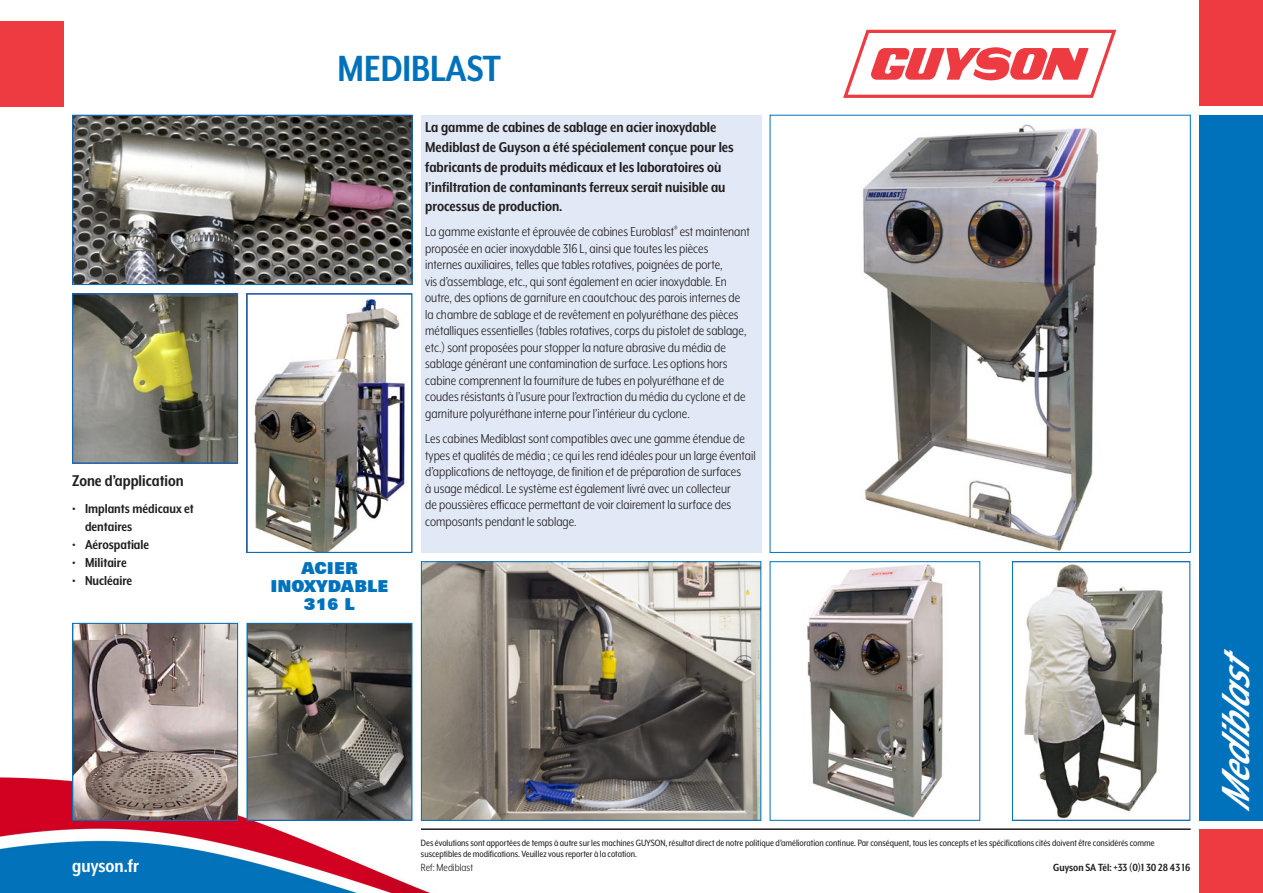
<style>
.page{position:relative;width:1263px;height:893px;background:#fff}
.page>*{position:absolute;margin:0;border:0;box-sizing:border-box;transform-origin:0 0}
.t1{font:italic 700 45px "Mr Eaves XL Mod Nar OT";color:#fff}
.t2{font:700 42px "Mr Eaves XL Mod Nar OT";color:#0071bb}
.t3{font:700 21px "Mr Eaves XL Mod Nar OT";color:#fff}
.t4{font:700 18px "Mr Eaves XL Mod Nar OT";color:#231f20}
.t5{font:700 16.5px/19.8px "Mr Eaves XL Mod Nar OT";color:#231f20}
.t6{font:900 16.5px/18px "Zurich BT";color:#0071bb;text-align:center}
.t7{font:15px/16.5px "Mr Eaves XL Mod Nar OT";color:#231f20}
.t8{font:700 15px/18px "Mr Eaves XL Mod Nar OT";color:#231f20}
.t9{font:700 12px "Mr Eaves XL Mod Nar OT";color:#231f20}
.t10{font:12px "Mr Eaves XL Mod Nar OT";color:#231f20}
.t11{font:10.5px/10.8px "Mr Eaves XL Mod Nar OT";color:#231f20}
</style>
<div class="page">
<img style="left:0;top:773px;width:431px;height:120px">
<svg style="left:843px;top:30px;width:273px;height:68px"></svg>
<div style="left:1199px;top:115px;width:64px;height:706px;background:#0071bb"></div>
<div style="left:1199px;top:829px;width:64px;height:64px;background:#ee3a41"></div>
<div style="left:0;top:21px;width:64px;height:85px;background:#ee3a41"></div>
<hr style="left:421px;top:828px;width:770px;height:2px;background:#231f20">
<div style="left:1199px;top:0;width:64px;height:106px;background:#ee3a41"></div>
<img style="left:862px;top:124px;width:237px;height:427px">
<div style="left:421px;top:115px;width:340px;height:438px;background:#e1e9f6"></div>
<img style="left:807px;top:564px;width:136px;height:254px">
<div style="left:770px;top:561px;width:210px;height:260px;border:1px solid #0071bb"></div>
<img style="left:75px;top:625px;width:161px;height:193px">
<div style="left:72px;top:623px;width:166px;height:198px;border:1px solid #0071bb"></div>
<img style="left:75px;top:117px;width:335px;height:166px">
<div style="left:72px;top:115px;width:340px;height:170px;border:1px solid #0071bb"></div>
<img style="left:75px;top:296px;width:161px;height:165px">
<div style="left:72px;top:294px;width:166px;height:169px;border:1px solid #0071bb"></div>
<img style="left:249px;top:625px;width:161px;height:193px">
<div style="left:247px;top:623px;width:165px;height:198px;border:1px solid #0071bb"></div>
<svg style="left:1024px;top:564px;width:139px;height:255px"></svg>
<div style="left:1012px;top:561px;width:178px;height:260px;border:1px solid #0071bb"></div>
<img style="left:423px;top:563px;width:336px;height:256px">
<div style="left:421px;top:561px;width:340px;height:260px;border:1px solid #0071bb"></div>
<img style="left:254px;top:298px;width:151px;height:252px">
<p class="t4" style="left:72px;top:472px;width:113px">Zone d’application</p>
<p class="t8" style="left:85px;top:499px;width:110px;text-indent:-13px">• Implants médicaux et dentaires</p>
<p class="t8" style="left:72px;top:535px;width:78px">• Aérospatiale</p>
<p class="t8" style="left:72px;top:553px;width:56px">• Militaire</p>
<p class="t8" style="left:72px;top:571px;width:62px">• Nucléaire</p>
<h3 class="t3" style="left:72px;top:855px;width:68px">guyson.fr</h3>
<h2 class="t2" style="left:338px;top:47px;width:165px">MEDIBLAST</h2>
<p class="t6" style="left:270px;top:559px;width:120px">ACIER<br>INOXYDABLE<br>316 L</p>
<p class="t5" style="left:425px;top:117px;width:310px">La gamme de cabines de sablage en acier inoxydable Mediblast de Guyson a été spécialement conçue pour les fabricants de produits médicaux et les laboratoires où l’infiltration de contaminants ferreux serait nuisible au processus de production.</p>
<p class="t7" style="left:425px;top:224px;width:326px">La gamme existante et éprouvée de cabines Euroblast<sup>®</sup> est maintenant proposée en acier inoxydable 316 L, ainsi que toutes les pièces<br>internes auxiliaires, telles que tables rotatives, poignées de porte,<br>vis d’assemblage, etc., qui sont également en acier inoxydable. En outre, des options de garniture en caoutchouc des parois internes de la chambre de sablage et de revêtement en polyuréthane des pièces métalliques essentielles (tables rotatives, corps du pistolet de sablage, etc.) sont proposées pour stopper la nature abrasive du média de sablage générant une contamination de surface. Les options hors cabine comprennent la fourniture de tubes en polyuréthane et de coudes résistants à l’usure pour l’extraction du média du cyclone et de garniture polyuréthane interne pour l’intérieur du cyclone.</p>
<p class="t7" style="left:425px;top:430px;width:332px">Les cabines Mediblast sont compatibles avec une gamme étendue de types et qualités de média ; ce qui les rend idéales pour un large éventail d’applications de nettoyage, de finition et de préparation de surfaces<br>à usage médical. Le système est également livré avec un collecteur<br>de poussières efficace permettant de voir clairement la surface des composants pendant le sablage.</p>
<p class="t11" style="left:421px;top:837px;width:735px">Des évolutions sont apportées de temps à autre sur les machines GUYSON, résultat direct de notre politique d’amélioration continue. Par conséquent, tous les concepts et les spécifications cités doivent être considérés comme susceptibles de modifications. Veuillez vous reporter à la cotation.</p>
<p class="t10" style="left:421px;top:862px;width:54px">Ref: Mediblast</p>
<p class="t9" style="left:1053px;top:862px;width:138px">Guyson SA Tél: +33 (0)1 30 28 43 16</p>
<h1 class="t1" style="left:1213px;top:812px;width:177px;rotate:-90deg">Mediblast</h1>
</div>
